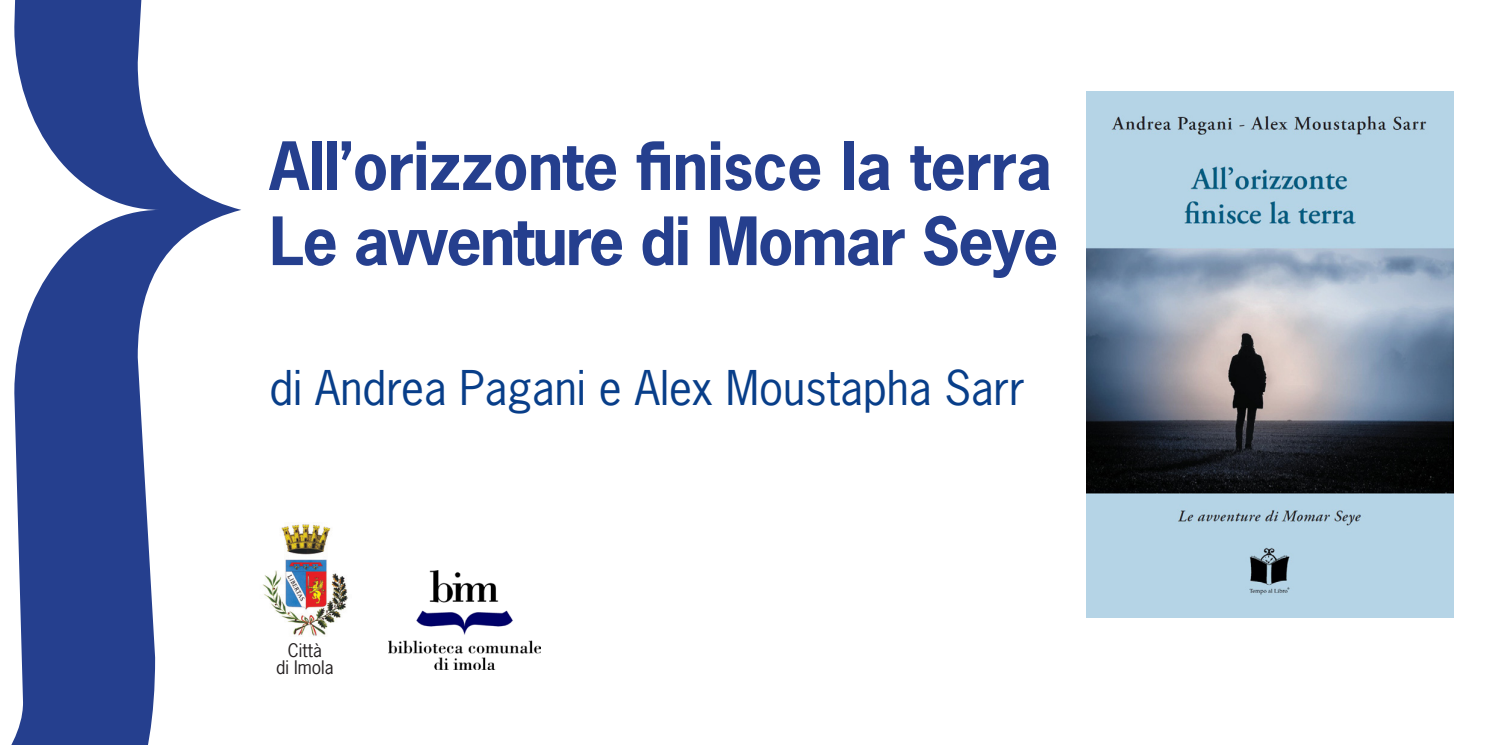
<style>
.page{position:relative;width:1489px;height:745px;background:#fff}
.page>*{position:absolute;margin:0;border:0;box-sizing:border-box;transform-origin:0 0}
.t1{font:700 62.5px/75px "News Gothic Std";letter-spacing:-.01em;color:#253f8e}
.t2{font:45px "News Gothic Std";color:#083e89}
.t3{font:17.5px "News Gothic Std";color:#231f20}
</style>
<div class="page">
<svg style="left:12px;top:0;width:229px;height:744px;fill:#253f8e"></svg>
<img style="left:262px;top:524px;width:86px;height:112px">
<img style="left:388px;top:570px;width:153px;height:99px">
<img style="left:1086px;top:91px;width:367px;height:526px">
<p class="t1" style="left:269px;top:128px;width:790px">All’orizzonte finisce la terra<br>Le avventure di Momar Seye</p>
<p class="t2" style="left:269px;top:359px;width:757px">di Andrea Pagani e Alex Moustapha Sarr</p>
<p class="t3" style="left:288px;top:638px;width:35px">Città</p>
<p class="t3" style="left:276px;top:655px;width:59px">di Imola</p>
</div>
